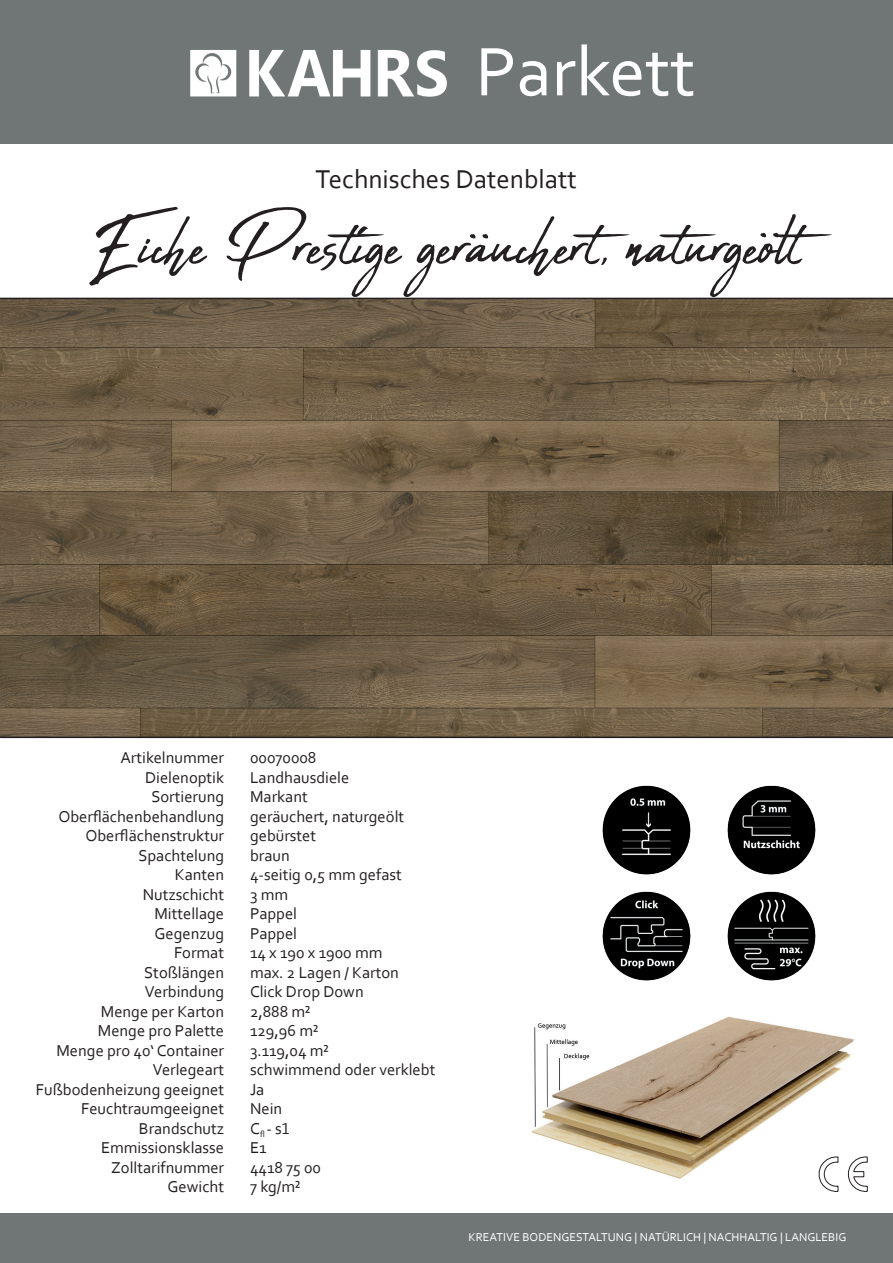
<style>
.page{position:relative;width:893px;height:1263px;background:#fff}
.page>*{position:absolute;margin:0;border:0;box-sizing:border-box;transform-origin:0 0}
.t1{font:90px "Abuget";color:#231f20}
.t2{font:72px "Corbel";color:#fff}
.t3{font:27px "Corbel";color:#231f20}
.t4{font:16.5px/19.5px "Corbel";color:#231f20;text-align:right}
.t5{font:12px "Corbel";color:#fff}
.t6{font:9px "Corbel";color:#231f20}
</style>
<div class="page">
<div style="left:0;top:0;width:893px;height:144px;background:#707575"></div>
<div style="left:0;top:1213px;width:893px;height:50px;background:#707575"></div>
<img style="left:190px;top:49px;width:257px;height:48px">
<img style="left:531px;top:1016px;width:323px;height:172px">
<img style="left:602px;top:785px;width:89px;height:90px">
<img style="left:727px;top:785px;width:89px;height:90px">
<img style="left:602px;top:891px;width:89px;height:90px">
<img style="left:727px;top:891px;width:89px;height:90px">
<svg style="left:0;top:298px;width:893px;height:440px"></svg>
<svg style="left:818px;top:1156px;width:20px;height:36px"></svg>
<svg style="left:847px;top:1156px;width:20px;height:36px"></svg>
<h2 class="t2" style="left:475px;top:27px;width:221px">Parkett</h2>
<h3 class="t3" style="left:315px;top:162px;width:263px">Technisches Datenblatt</h3>
<p class="t1" style="left:91px;top:194px;width:713px">Eiche Prestíge geräuchert, naturgeölt</p>
<p class="t4" style="left:36px;top:747px;width:190px">Artikelnummer<br>Dielenoptik<br>Sortierung<br>Oberflächenbehandlung<br>Oberflächenstruktur<br>Spachtelung<br>Kanten<br>Nutzschicht<br>Mittellage<br>Gegenzug<br>Format<br>Stoßlängen<br>Verbindung<br>Menge per Karton<br>Menge pro Palette<br>Menge pro 40‘ Container<br>Verlegeart<br>Fußbodenheizung geeignet<br>Feuchtraumgeeignet<br>Brandschutz<br>Emmissionsklasse<br>Zolltarifnummer<br>Gewicht</p>
<p class="t4" style="left:250px;top:747px;width:68px">00070008</p>
<p class="t4" style="left:250px;top:767px;width:101px">Landhausdiele</p>
<p class="t4" style="left:250px;top:786px;width:59px">Markant</p>
<p class="t4" style="left:250px;top:806px;width:156px">geräuchert, naturgeölt</p>
<p class="t4" style="left:250px;top:825px;width:68px">gebürstet</p>
<p class="t4" style="left:250px;top:845px;width:41px">braun</p>
<p class="t4" style="left:250px;top:864px;width:153px">4-seitig 0,5 mm gefast</p>
<p class="t4" style="left:250px;top:884px;width:40px">3 mm</p>
<p class="t4" style="left:250px;top:903px;width:49px">Pappel</p>
<p class="t4" style="left:250px;top:923px;width:49px">Pappel</p>
<p class="t4" style="left:250px;top:942px;width:134px">14 x 190 x 1900 mm</p>
<p class="t4" style="left:250px;top:962px;width:150px">max. 2 Lagen / Karton</p>
<p class="t4" style="left:250px;top:981px;width:115px">Click Drop Down</p>
<p class="t4" style="left:250px;top:1001px;width:62px">2,888 m²</p>
<p class="t4" style="left:250px;top:1020px;width:70px">129,96 m²</p>
<p class="t4" style="left:250px;top:1040px;width:80px">3.119,04 m²</p>
<p class="t4" style="left:250px;top:1059px;width:187px">schwimmend oder verklebt</p>
<p class="t4" style="left:250px;top:1079px;width:16px">Ja</p>
<p class="t4" style="left:250px;top:1098px;width:34px">Nein</p>
<p class="t4" style="left:250px;top:1118px;width:41px">C - s1</p>
<p class="t4" style="left:250px;top:1137px;width:18px">E1</p>
<p class="t4" style="left:250px;top:1157px;width:73px">4418 75 00</p>
<p class="t4" style="left:250px;top:1176px;width:52px">7 kg/m²</p>
<p class="t6" style="left:260px;top:1129px;width:6px">fl</p>
<p class="t5" style="left:469px;top:1229px;width:379px">KREATIVE BODENGESTALTUNG | NATÜRLICH | NACHHALTIG | LANGLEBIG</p>
</div>
